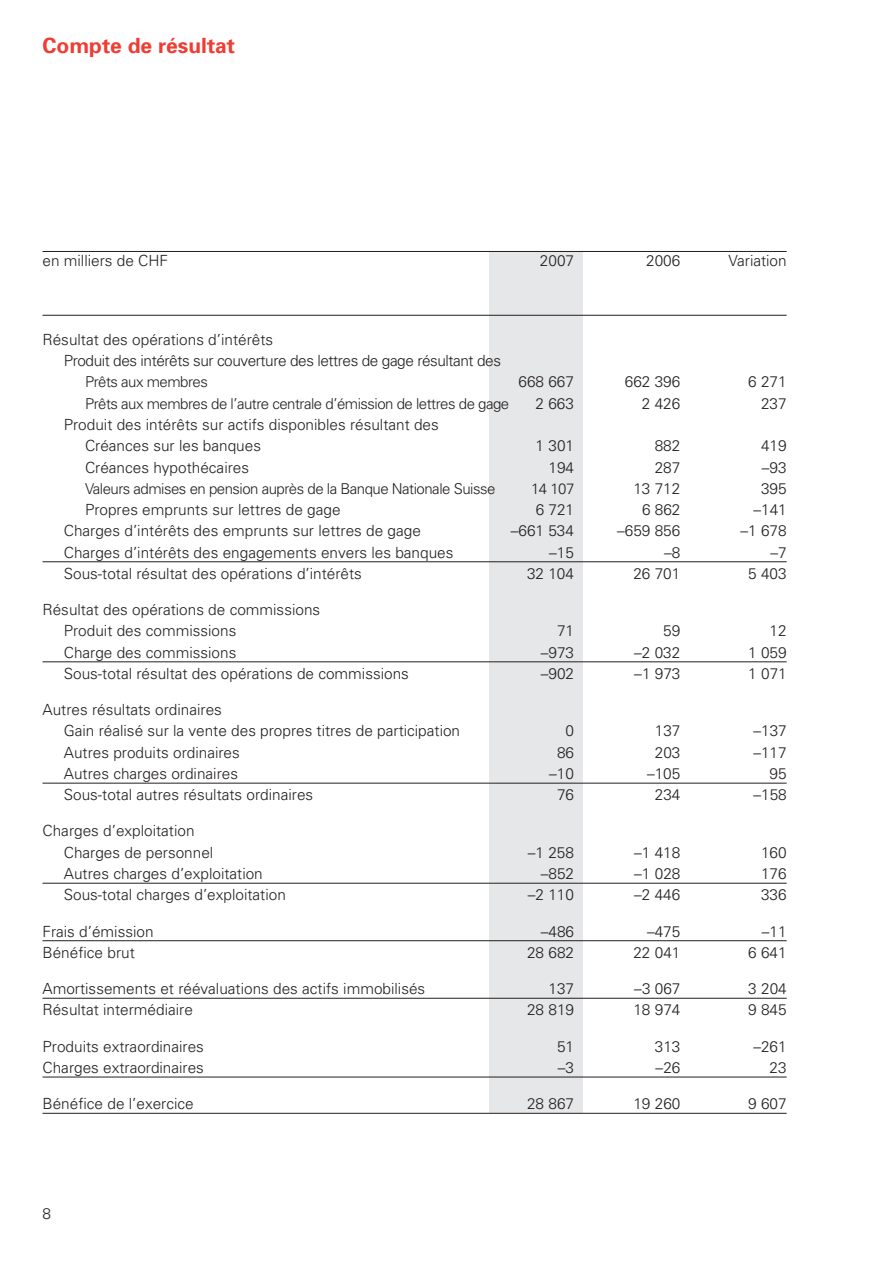
<style>
.page{position:relative;width:893px;height:1263px;background:#fff}
.page>*{position:absolute;margin:0;border:0;box-sizing:border-box;transform-origin:0 0}
.t1{font:700 21px "Univers";color:#ee3e34}
.t2{font:300 15.3px/21.3px "Univers";color:#231f20}
.t3{font:300 15.3px/21.3px "Univers";letter-spacing:-.03em;color:#231f20}
.t4{font:300 15px "Univers";letter-spacing:-.035em;color:#231f20}
</style>
<div class="page">
<div style="left:489px;top:251px;width:94px;height:862px;background:#e6e7e9"></div>
<hr style="left:43px;top:251px;width:744px;height:1px;background:#231f20">
<hr style="left:43px;top:315px;width:744px;height:1px;background:#231f20">
<hr style="left:43px;top:561px;width:744px;height:1px;background:#231f20">
<hr style="left:43px;top:661px;width:744px;height:1px;background:#231f20">
<hr style="left:43px;top:783px;width:744px;height:1px;background:#231f20">
<hr style="left:43px;top:883px;width:744px;height:1px;background:#231f20">
<hr style="left:43px;top:940px;width:744px;height:1px;background:#231f20">
<hr style="left:43px;top:998px;width:744px;height:1px;background:#231f20">
<hr style="left:43px;top:1077px;width:744px;height:1px;background:#231f20">
<hr style="left:43px;top:1113px;width:744px;height:1px;background:#231f20">
<h1 class="t1" style="left:43px;top:38px;width:194px">Compte de résultat</h1>
<p class="t2" style="left:43px;top:251px;width:127px">en milliers de CHF</p>
<p class="t2" style="left:540px;top:251px;width:36px">2007</p>
<p class="t2" style="left:646px;top:251px;width:36px">2006</p>
<p class="t2" style="left:729px;top:251px;width:60px">Variation</p>
<p class="t3" style="left:64px;top:330px;width:439px;text-indent:-21px">Résultat des opérations d’intérêts<br>Produit des intérêts sur couverture des lettres de gage résultant des</p>
<p class="t4" style="left:85px;top:377px;width:124px">Prêts aux membres</p>
<p class="t2" style="left:518px;top:373px;width:57px">668 667</p>
<p class="t2" style="left:625px;top:373px;width:57px">662 396</p>
<p class="t2" style="left:748px;top:373px;width:40px">6 271</p>
<p class="t4" style="left:85px;top:398px;width:426px">Prêts aux membres de l’autre centrale d’émission de lettres de gage</p>
<p class="t2" style="left:536px;top:394px;width:40px">2 663</p>
<p class="t2" style="left:642px;top:394px;width:40px">2 426</p>
<p class="t2" style="left:761px;top:394px;width:27px">237</p>
<p class="t2" style="left:85px;top:415px;width:355px;text-indent:-21px">Produit des intérêts sur actifs disponibles résultant des<br>Créances sur les banques</p>
<p class="t2" style="left:536px;top:437px;width:40px">1 301</p>
<p class="t2" style="left:655px;top:437px;width:27px">882</p>
<p class="t2" style="left:761px;top:437px;width:27px">419</p>
<p class="t2" style="left:85px;top:458px;width:166px">Créances hypothécaires</p>
<p class="t2" style="left:548px;top:458px;width:27px">194</p>
<p class="t2" style="left:655px;top:458px;width:27px">287</p>
<p class="t2" style="left:762px;top:458px;width:26px">–93</p>
<p class="t4" style="left:85px;top:483px;width:412px">Valeurs admises en pension auprès de la Banque Nationale Suisse</p>
<p class="t4" style="left:531px;top:483px;width:45px">14 107</p>
<p class="t2" style="left:633px;top:479px;width:49px">13 712</p>
<p class="t2" style="left:761px;top:479px;width:27px">395</p>
<p class="t2" style="left:85px;top:500px;width:257px">Propres emprunts sur lettres de gage</p>
<p class="t2" style="left:536px;top:500px;width:40px">6 721</p>
<p class="t2" style="left:642px;top:500px;width:40px">6 862</p>
<p class="t2" style="left:753px;top:500px;width:35px">–141</p>
<p class="t2" style="left:64px;top:522px;width:359px">Charges d’intérêts des emprunts sur lettres de gage</p>
<p class="t2" style="left:511px;top:522px;width:65px">–661 534</p>
<p class="t2" style="left:617px;top:522px;width:65px">–659 856</p>
<p class="t2" style="left:740px;top:522px;width:48px">–1 678</p>
<p class="t2" style="left:64px;top:543px;width:391px">Charges d’intérêts des engagements envers les banques</p>
<p class="t2" style="left:549px;top:543px;width:26px">–15</p>
<p class="t2" style="left:664px;top:543px;width:18px">–8</p>
<p class="t2" style="left:770px;top:543px;width:18px">–7</p>
<p class="t2" style="left:64px;top:564px;width:300px">Sous-total résultat des opérations d’intérêts</p>
<p class="t2" style="left:527px;top:564px;width:49px">32 104</p>
<p class="t2" style="left:633px;top:564px;width:49px">26 701</p>
<p class="t2" style="left:748px;top:564px;width:40px">5 403</p>
<p class="t2" style="left:64px;top:600px;width:258px;text-indent:-21px">Résultat des opérations de commissions<br>Produit des commissions</p>
<p class="t2" style="left:557px;top:622px;width:19px">71</p>
<p class="t2" style="left:663px;top:622px;width:19px">59</p>
<p class="t2" style="left:770px;top:622px;width:19px">12</p>
<p class="t2" style="left:64px;top:643px;width:174px">Charge des commissions</p>
<p class="t2" style="left:541px;top:643px;width:35px">–973</p>
<p class="t2" style="left:634px;top:643px;width:48px">–2 032</p>
<p class="t2" style="left:748px;top:643px;width:40px">1 059</p>
<p class="t2" style="left:64px;top:664px;width:347px">Sous-total résultat des opérations de commissions</p>
<p class="t2" style="left:541px;top:664px;width:35px">–902</p>
<p class="t2" style="left:634px;top:664px;width:48px">–1 973</p>
<p class="t2" style="left:748px;top:664px;width:40px">1 071</p>
<p class="t2" style="left:64px;top:700px;width:398px;text-indent:-21px">Autres résultats ordinaires<br>Gain réalisé sur la vente des propres titres de participation</p>
<p class="t2" style="left:566px;top:722px;width:10px">0</p>
<p class="t2" style="left:655px;top:722px;width:27px">137</p>
<p class="t2" style="left:753px;top:722px;width:35px">–137</p>
<p class="t2" style="left:64px;top:743px;width:178px">Autres produits ordinaires</p>
<p class="t2" style="left:557px;top:743px;width:19px">86</p>
<p class="t2" style="left:655px;top:743px;width:27px">203</p>
<p class="t2" style="left:753px;top:743px;width:35px">–117</p>
<p class="t2" style="left:64px;top:764px;width:176px">Autres charges ordinaires</p>
<p class="t2" style="left:549px;top:764px;width:26px">–10</p>
<p class="t2" style="left:647px;top:764px;width:35px">–105</p>
<p class="t2" style="left:770px;top:764px;width:19px">95</p>
<p class="t2" style="left:64px;top:785px;width:251px">Sous-total autres résultats ordinaires</p>
<p class="t2" style="left:557px;top:785px;width:19px">76</p>
<p class="t2" style="left:655px;top:785px;width:27px">234</p>
<p class="t2" style="left:753px;top:785px;width:35px">–158</p>
<p class="t2" style="left:64px;top:822px;width:151px;text-indent:-21px">Charges d’exploitation<br>Charges de personnel</p>
<p class="t2" style="left:528px;top:843px;width:48px">–1 258</p>
<p class="t2" style="left:634px;top:843px;width:48px">–1 418</p>
<p class="t2" style="left:761px;top:843px;width:27px">160</p>
<p class="t2" style="left:64px;top:864px;width:201px">Autres charges d’exploitation</p>
<p class="t2" style="left:541px;top:864px;width:35px">–852</p>
<p class="t2" style="left:634px;top:864px;width:48px">–1 028</p>
<p class="t2" style="left:761px;top:864px;width:27px">176</p>
<p class="t2" style="left:64px;top:885px;width:224px">Sous-total charges d’exploitation</p>
<p class="t2" style="left:528px;top:885px;width:48px">–2 110</p>
<p class="t2" style="left:634px;top:885px;width:48px">–2 446</p>
<p class="t2" style="left:761px;top:885px;width:27px">336</p>
<p class="t2" style="left:43px;top:922px;width:113px">Frais d’émission</p>
<p class="t2" style="left:541px;top:922px;width:35px">–486</p>
<p class="t2" style="left:647px;top:922px;width:35px">–475</p>
<p class="t2" style="left:762px;top:922px;width:26px">–11</p>
<p class="t2" style="left:43px;top:943px;width:94px">Bénéfice brut</p>
<p class="t2" style="left:527px;top:943px;width:49px">28 682</p>
<p class="t2" style="left:633px;top:943px;width:49px">22 041</p>
<p class="t2" style="left:748px;top:943px;width:40px">6 641</p>
<p class="t2" style="left:43px;top:979px;width:384px">Amortissements et réévaluations des actifs immobilisés</p>
<p class="t2" style="left:548px;top:979px;width:27px">137</p>
<p class="t2" style="left:634px;top:979px;width:48px">–3 067</p>
<p class="t2" style="left:748px;top:979px;width:40px">3 204</p>
<p class="t2" style="left:43px;top:1000px;width:152px">Résultat intermédiaire</p>
<p class="t2" style="left:527px;top:1000px;width:49px">28 819</p>
<p class="t2" style="left:633px;top:1000px;width:49px">18 974</p>
<p class="t2" style="left:748px;top:1000px;width:40px">9 845</p>
<p class="t2" style="left:43px;top:1037px;width:163px">Produits extraordinaires</p>
<p class="t2" style="left:557px;top:1037px;width:19px">51</p>
<p class="t2" style="left:655px;top:1037px;width:27px">313</p>
<p class="t2" style="left:753px;top:1037px;width:35px">–261</p>
<p class="t2" style="left:43px;top:1058px;width:163px">Charges extraordinaires</p>
<p class="t2" style="left:558px;top:1058px;width:18px">–3</p>
<p class="t2" style="left:656px;top:1058px;width:26px">–26</p>
<p class="t2" style="left:770px;top:1058px;width:19px">23</p>
<p class="t2" style="left:43px;top:1094px;width:153px">Bénéfice de l’exercice</p>
<p class="t2" style="left:527px;top:1094px;width:49px">28 867</p>
<p class="t2" style="left:633px;top:1094px;width:49px">19 260</p>
<p class="t2" style="left:748px;top:1094px;width:40px">9 607</p>
<p class="t2" style="left:43px;top:1204px;width:10px">8</p>
</div>
